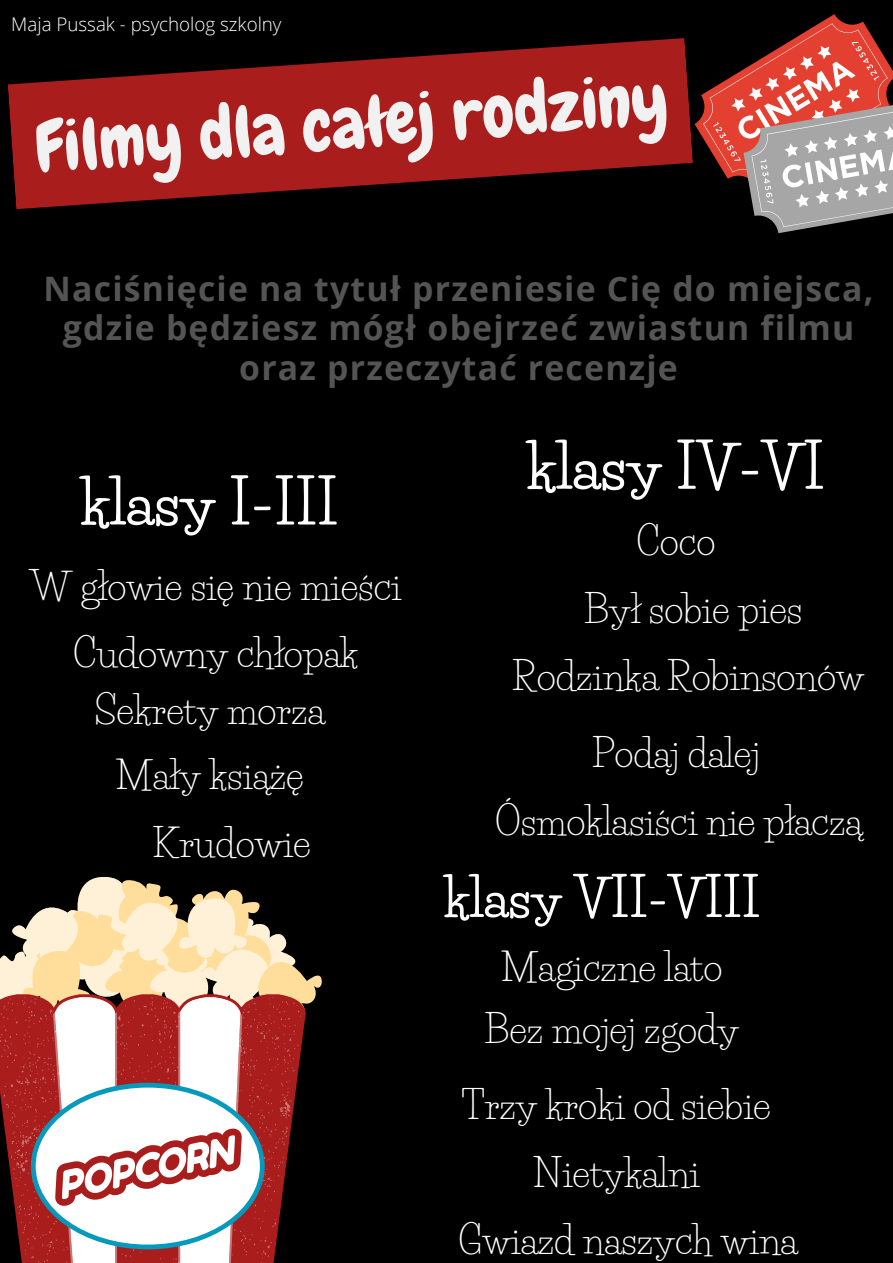
<style>
.page{position:relative;width:893px;height:1263px;background:#000}
.page>*{position:absolute;margin:0;border:0;box-sizing:border-box;transform-origin:0 0}
.t1{font:71.25px "Chewy";color:#f1f1f2}
.t2{font:700 60px "Life Savers";color:#fff}
.t3{font:700 52.5px "Life Savers";color:#fff}
.t4{font:37.5px/67.3px "Life Savers";color:#fff;text-align:center}
.t5{font:700 33.75px/39.2px "Open Sans";letter-spacing:.035em;color:#545454;text-align:center}
.t6{font:300 18.75px "Open Sans";color:#fff}
</style>
<div class="page">
<svg style="left:8px;top:38px;width:685px;height:171px;fill:#aa1d1d"></svg>
<svg style="left:301px;top:973px;width:21px;height:31px"></svg>
<svg style="left:0;top:876px;width:301px;height:118px"></svg>
<svg style="left:0;top:994px;width:306px;height:269px;background:#aa5958"></svg>
<svg style="left:31px;top:1083px;width:234px;height:166px;background:#d6bbbd"></svg>
<svg style="left:694px;top:14px;width:199px;height:219px"></svg>
<p class="t6" style="left:11px;top:11px;width:272px">Maja Pussak - psycholog szkolny</p>
<h1 class="t1" style="left:31px;top:106px;width:636px;rotate:-5deg">Filmy dla całej rodziny</h1>
<p class="t5" style="left:44px;top:268px;width:831px">Naciśnięcie na tytuł przeniesie Cię do miejsca, gdzie będziesz mógł obejrzeć zwiastun filmu oraz przeczytać recenzje</p>
<h2 class="t2" style="left:81px;top:466px;width:258px">klasy I-III</h2>
<p class="t4" style="left:30px;top:553px;width:373px">W głowie się nie mieści<br>Cudowny chłopak</p>
<p class="t4" style="left:94px;top:677px;width:232px">Sekrety morza</p>
<p class="t4" style="left:115px;top:742px;width:190px">Mały książę</p>
<p class="t4" style="left:152px;top:810px;width:160px">Krudowie</p>
<h2 class="t2" style="left:528px;top:430px;width:298px">klasy IV-VI</h2>
<p class="t4" style="left:636px;top:508px;width:80px">Coco</p>
<p class="t4" style="left:584px;top:575px;width:220px">Był sobie pies</p>
<p class="t4" style="left:512px;top:643px;width:353px">Rodzinka Robinsonów</p>
<p class="t4" style="left:495px;top:720px;width:369px">Podaj dalej<br>Ósmoklasiści nie płaczą</p>
<h3 class="t3" style="left:445px;top:866px;width:317px">klasy VII-VIII</h3>
<p class="t4" style="left:501px;top:933px;width:223px">Magiczne lato</p>
<p class="t4" style="left:484px;top:996px;width:256px">Bez mojej zgody</p>
<p class="t4" style="left:462px;top:1072px;width:310px">Trzy kroki od siebie</p>
<p class="t4" style="left:533px;top:1140px;width:168px">Nietykalni</p>
<p class="t4" style="left:458px;top:1207px;width:340px">Gwiazd naszych wina</p>
</div>
